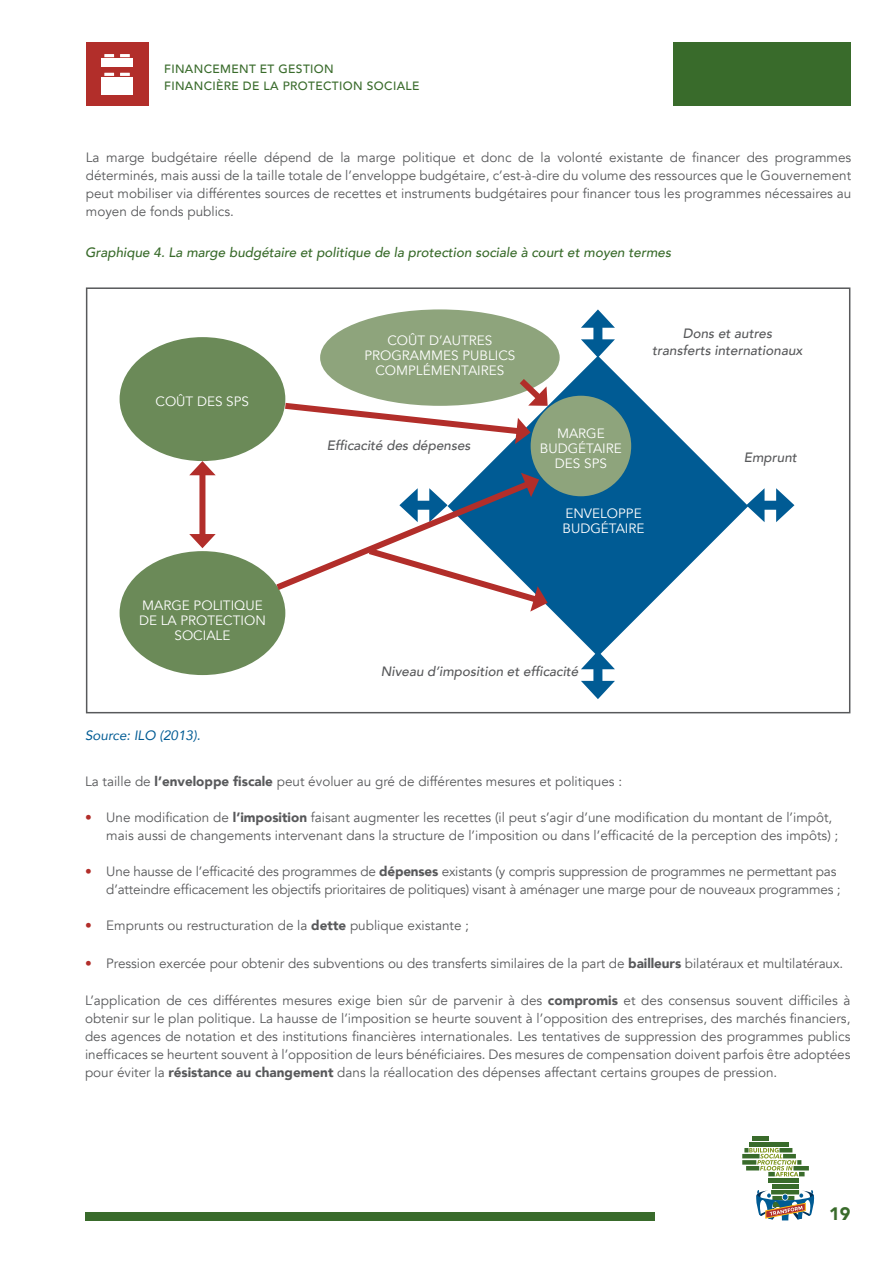
<style>
.page{position:relative;width:893px;height:1263px;background:#fff}
.page>*{position:absolute;margin:0;border:0;box-sizing:border-box;transform-origin:0 0}
.t1{font:900 18px "Avenir";color:#396b2b}
.t2{font:13.5px/18px "Avenir";color:#58595b}
.t3{font:13.5px/15px "Avenir";color:#fff;text-align:center}
.t4{font:italic 500 13.5px/16.2px "Avenir";color:#58595b;text-align:center}
.t5{font:italic 500 13.5px "Avenir";color:#396b2b}
.t6{font:italic 13.5px "Avenir";color:#005b94}
.t7{font:500 12px/16.5px "Avenir";letter-spacing:.03em;color:#396b2b}
.s1{font-weight:900}
.s2{color:#b22e2a}
</style>
<div class="page">
<hr style="left:772px;top:1184px;width:27px;height:4px;background:#396b2b">
<hr style="left:768px;top:1178px;width:30px;height:4px;background:#396b2b">
<svg style="left:805px;top:1166px;width:4px;height:4px"></svg>
<hr style="left:749px;top:1142px;width:40px;height:4px;background:#396b2b">
<hr style="left:753px;top:1136px;width:16px;height:4px;background:#396b2b">
<svg style="left:744px;top:1148px;width:61px;height:28px"></svg>
<svg style="left:756px;top:1190px;width:59px;height:30px"></svg>
<div style="left:85px;top:1212px;width:570px;height:8px;background:#396b2b"></div>
<div style="left:86px;top:43px;width:62px;height:63px;background:#b22e2a"></div>
<div style="left:101px;top:77px;width:32px;height:8px;background:#fff"></div>
<svg style="left:120px;top:54px;width:10px;height:3px"></svg>
<div style="left:101px;top:86px;width:32px;height:9px;background:#fff"></div>
<svg style="left:104px;top:73px;width:10px;height:3px"></svg>
<svg style="left:104px;top:54px;width:10px;height:3px"></svg>
<div style="left:101px;top:58px;width:32px;height:9px;background:#fff"></div>
<svg style="left:120px;top:73px;width:10px;height:3px"></svg>
<div style="left:673px;top:43px;width:177px;height:63px;background:#396b2b"></div>
<div style="left:120px;top:337px;width:165px;height:124px;background:#6b8a58;border-radius:50%"></div>
<div style="left:120px;top:551px;width:165px;height:124px;background:#6b8a58;border-radius:50%"></div>
<div style="left:320px;top:309px;width:240px;height:97px;background:#8ea47c;border-radius:50%"></div>
<svg style="left:481px;top:356px;width:265px;height:295px;fill:#005b94"></svg>
<div style="left:531px;top:396px;width:100px;height:100px;background:#8ea47c;border-radius:50%"></div>
<div style="left:593px;top:321px;width:9px;height:25px;background:#005b94"></div>
<svg style="left:581px;top:309px;width:34px;height:19px"></svg>
<svg style="left:581px;top:339px;width:34px;height:19px"></svg>
<div style="left:593px;top:662px;width:9px;height:26px;background:#005b94"></div>
<svg style="left:581px;top:651px;width:34px;height:18px"></svg>
<svg style="left:581px;top:681px;width:34px;height:18px"></svg>
<div style="left:757px;top:501px;width:26px;height:9px;background:#005b94"></div>
<svg style="left:776px;top:488px;width:18px;height:34px"></svg>
<svg style="left:746px;top:489px;width:18px;height:33px"></svg>
<svg style="left:270px;top:473px;width:278px;height:139px"></svg>
<svg style="left:279px;top:373px;width:271px;height:71px"></svg>
<div style="left:199px;top:470px;width:6px;height:69px;background:#b22e2a"></div>
<svg style="left:189px;top:461px;width:27px;height:14px"></svg>
<svg style="left:189px;top:534px;width:27px;height:14px"></svg>
<div style="left:86px;top:287px;width:764px;height:426px;border:2px solid #58595b"></div>
<p class="t7" style="left:164px;top:60px;width:257px">FINANCEMENT ET GESTION<br>FINANCIÈRE DE LA PROTECTION SOCIALE</p>
<p class="t2" style="left:86px;top:149px;width:767px;text-align:justify">La marge budgétaire réelle dépend de la marge politique et donc de la volonté existante de financer des programmes déterminés, mais aussi de la taille totale de l’enveloppe budgétaire, c’est-à-dire du volume des ressources que le Gouvernement peut mobiliser via différentes sources de recettes et instruments budgétaires pour financer tous les programmes nécessaires au moyen de fonds publics.</p>
<p class="t5" style="left:85px;top:244px;width:587px">Graphique 4. La marge budgétaire et politique de la protection sociale à court et moyen termes</p>
<p class="t3" style="left:156px;top:394px;width:95px">COÛT DES SPS</p>
<p class="t3" style="left:139px;top:598px;width:128px">MARGE POLITIQUE<br>DE LA PROTECTION<br>SOCIALE</p>
<p class="t3" style="left:364px;top:333px;width:152px">COÛT D’AUTRES<br>PROGRAMMES PUBLICS<br>COMPLÉMENTAIRES</p>
<p class="t4" style="left:327px;top:438px;width:145px">Efficacité des dépenses</p>
<p class="t4" style="left:652px;top:326px;width:152px">Dons et autres transferts internationaux</p>
<p class="t3" style="left:540px;top:426px;width:83px">MARGE<br>BUDGÉTAIRE<br>DES SPS</p>
<p class="t3" style="left:563px;top:506px;width:83px;text-align:left">ENVELOPPE<br>BUDGÉTAIRE</p>
<p class="t4" style="left:744px;top:450px;width:55px">Emprunt</p>
<p class="t4" style="left:381px;top:664px;width:199px">Niveau d’imposition et efficacité</p>
<p class="t6" style="left:85px;top:727px;width:117px">Source: ILO (2013).</p>
<p class="t2" style="left:85px;top:773px;width:539px">La taille de <span class="s1">l’enveloppe fiscale</span> peut évoluer au gré de différentes mesures et politiques :</p>
<p class="t2" style="left:106px;top:809px;width:734px;text-indent:-21px"><span class="s2">•</span> Une modification de <span class="s1">l’imposition</span> faisant augmenter les recettes (il peut s’agir d’une modification du montant de l’impôt, mais aussi de changements intervenant dans la structure de l’imposition ou dans l’efficacité de la perception des impôts) ;</p>
<p class="t2" style="left:106px;top:863px;width:736px;text-indent:-21px"><span class="s2">•</span> Une hausse de l’efficacité des programmes de <span class="s1">dépenses</span> existants (y compris suppression de programmes ne permettant pas d’atteindre efficacement les objectifs prioritaires de politiques) visant à aménager une marge pour de nouveaux programmes ;</p>
<p class="t2" style="left:85px;top:917px;width:385px"><span class="s2">•</span> Emprunts ou restructuration de la <span class="s1">dette</span> publique existante ;</p>
<p class="t2" style="left:85px;top:954px;width:760px"><span class="s2">•</span> Pression exercée pour obtenir des subventions ou des transferts similaires de la part de <span class="s1">bailleurs</span> bilatéraux et multilatéraux.</p>
<p class="t2" style="left:85px;top:992px;width:767px;text-align:justify">L’application de ces différentes mesures exige bien sûr de parvenir à des <span class="s1">compromis</span> et des consensus souvent difficiles à obtenir sur le plan politique. La hausse de l’imposition se heurte souvent à l’opposition des entreprises, des marchés financiers, des agences de notation et des institutions financières internationales. Les tentatives de suppression des programmes publics inefficaces se heurtent souvent à l’opposition de leurs bénéficiaires. Des mesures de compensation doivent parfois être adoptées pour éviter la <span class="s1">résistance au changement</span> dans la réallocation des dépenses affectant certains groupes de pression.</p>
<h1 class="t1" style="left:829px;top:1198px;width:23px">19</h1>
</div>
